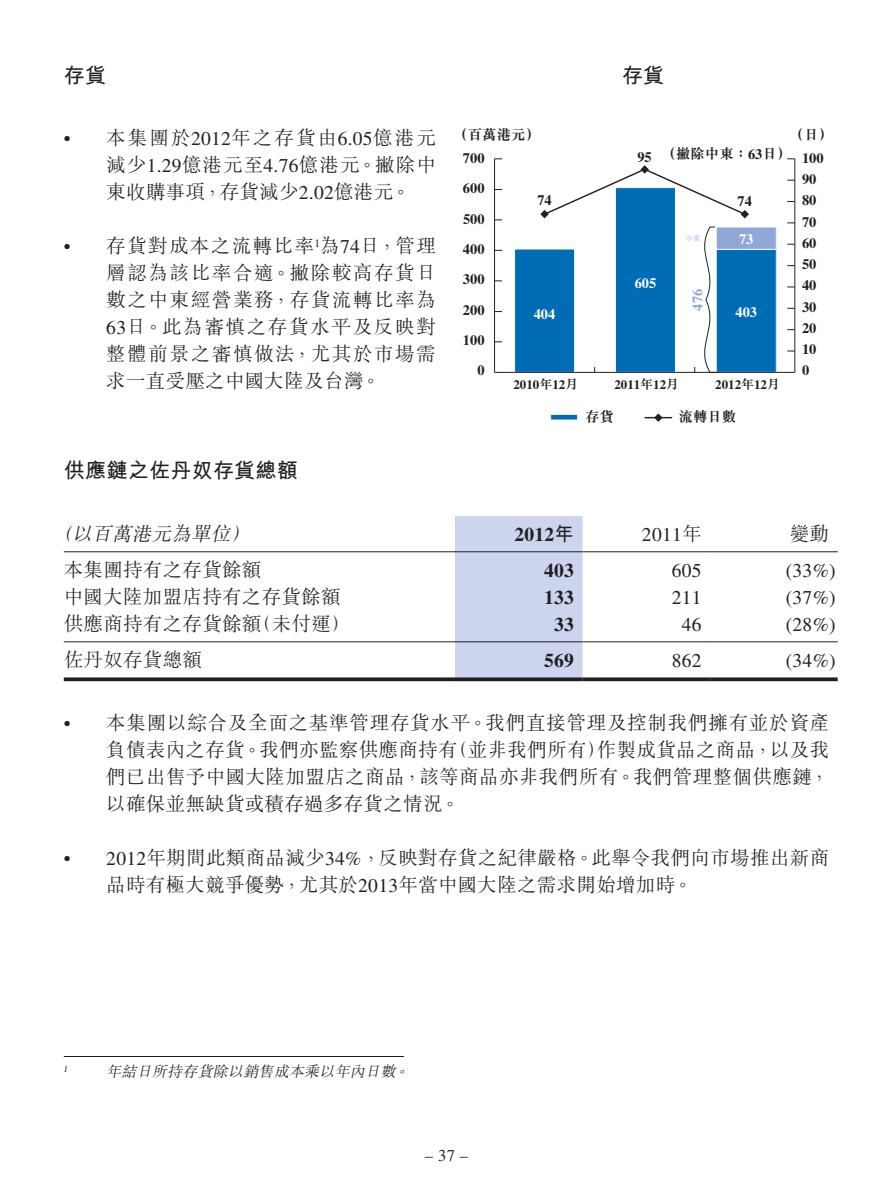
<style>
.page{position:relative;width:893px;height:1191px;background:#fff}
.page>*{position:absolute;margin:0;border:0;box-sizing:border-box;transform-origin:0 0}
.t1{font:21px "M Hei HK Bold E Ten B5 H";letter-spacing:.015em;color:#231f20}
.t2{font:19.5px/27px "M Sung HK Light E Ten B5 H";letter-spacing:.015em;color:#231f20;text-align:justify}
.t3{font:19.5px "Times LT Std";letter-spacing:.015em;color:#231f20}
.t4{font:700 19.5px "Times LT Std";letter-spacing:.015em;color:#231f20}
.t5{font:italic 19.5px "M Sung HK Light E Ten B5 H";color:#231f20}
.t6{font:16.5px "Times LT Std";color:#231f20}
.t7{font:italic 15px "M Sung HK Light E Ten B5 H";color:#231f20}
.t8{font:700 14.4px/21.3px "Times LT Std";color:#231f20}
.t9{font:14.4px/18.5px "M Sung HK Bold E Ten B5 H";color:#231f20}
.t10{font:700 14.4px "Times LT Std";color:#fff}
.t11{font:700 14.4px "Times LT Std";color:#90a7d7}
.t12{font:700 12.9px "Times LT Std";color:#231f20}
.t13{font:italic 8.7px "Times LT Std";color:#231f20}
.t14{font:7.2px "Adobe Ming Std Light E Ten B5 H";color:#90a7d7}
.s1{font-family:"Times LT Std"}
.s2{font-family:"Times LT Std";font-weight:700}
.s3{font-family:"M Sung HK Bold E Ten B5 H";font-weight:400}
.s4{font-family:"M Hei HK Bold E Ten B5 H";font-weight:400}
.s5{font-family:"M Sung HK Light E Ten B5 H"}
</style>
<div class="page">
<svg style="left:645px;top:413px;width:27px;height:9px"></svg>
<div style="left:551px;top:414px;width:27px;height:6px;background:#006cb6"></div>
<div style="left:550px;top:414px;width:28px;height:6px;border:1px solid #fff"></div>
<div style="left:615px;top:188px;width:60px;height:184px;background:#006cb6"></div>
<div style="left:615px;top:187px;width:61px;height:186px;border:1px solid #fff"></div>
<div style="left:716px;top:249px;width:60px;height:123px;background:#006cb6"></div>
<div style="left:716px;top:249px;width:61px;height:124px;border:1px solid #fff"></div>
<div style="left:716px;top:227px;width:60px;height:22px;background:#90a7d7"></div>
<div style="left:716px;top:227px;width:61px;height:23px;border:1px solid #fff"></div>
<div style="left:515px;top:249px;width:60px;height:123px;background:#006cb6"></div>
<div style="left:514px;top:249px;width:61px;height:124px;border:1px solid #fff"></div>
<hr style="left:495px;top:372px;width:300px;height:1px;background:#231f20">
<hr style="left:494px;top:159px;width:1px;height:213px;background:#231f20">
<hr style="left:794px;top:159px;width:1px;height:213px;background:#231f20">
<svg style="left:540px;top:165px;width:209px;height:54px"></svg>
<svg style="left:694px;top:226px;width:25px;height:147px"></svg>
<hr style="left:64px;top:1056px;width:340px;height:1px;background:#231f20">
<div style="left:455px;top:516px;width:128px;height:161px;background:#ccd5ed"></div>
<hr style="left:64px;top:551px;width:391px;height:1px;background:#231f20">
<hr style="left:455px;top:551px;width:128px;height:1px;background:#231f20">
<hr style="left:583px;top:551px;width:127px;height:1px;background:#231f20">
<hr style="left:710px;top:551px;width:128px;height:1px;background:#231f20">
<hr style="left:64px;top:641px;width:391px;height:1px;background:#231f20">
<hr style="left:455px;top:641px;width:128px;height:1px;background:#231f20">
<hr style="left:583px;top:641px;width:127px;height:1px;background:#231f20">
<hr style="left:710px;top:641px;width:128px;height:1px;background:#231f20">
<svg style="left:64px;top:677px;width:391px;height:4px;background:#3b3838"></svg>
<svg style="left:455px;top:677px;width:128px;height:4px"></svg>
<svg style="left:583px;top:677px;width:127px;height:4px"></svg>
<svg style="left:710px;top:677px;width:128px;height:4px"></svg>
<p class="t1" style="left:64px;top:67px;width:44px">存貨</p>
<p class="t2" style="left:106px;top:127px;width:331px;text-indent:-43px"><span class="s1">•</span> 本集團於<span class="s1">2012</span>年之存貨由<span class="s1">6.05</span>億港元減少<span class="s1">1.29</span>億港元至<span class="s1">4.76</span>億港元。撇除中東收購事項，存貨減少<span class="s1">2.02</span>億港元。</p>
<p class="t2" style="left:106px;top:235px;width:331px;text-indent:-43px"><span class="s1">•</span> 存貨對成本之流轉比率<sup>1</sup>為<span class="s1">74</span>日，管理層認為該比率合適。撇除較高存貨日數之中東經營業務，存貨流轉比率為<span class="s1">63</span>日。此為審慎之存貨水平及反映對整體前景之審慎做法，尤其於市場需求一直受壓之中國大陸及台灣。</p>
<p class="t1" style="left:64px;top:462px;width:236px">供應鏈之佐丹奴存貨總額</p>
<p class="t1" style="left:622px;top:67px;width:44px">存貨</p>
<p class="t9" style="left:454px;top:128px;width:88px">（百萬港元）</p>
<p class="t9" style="left:662px;top:128px;width:172px;text-indent:128px">（日）（撇除中東：<span class="s2">63</span>日）</p>
<p class="t8" style="left:637px;top:146px;width:16px">95</p>
<p class="t8" style="left:802px;top:147px;width:23px">100</p>
<p class="t8" style="left:463px;top:143px;width:23px;line-height:30.3px">700<br>600</p>
<p class="t8" style="left:802px;top:168px;width:16px">90<br>80</p>
<p class="t8" style="left:537px;top:190px;width:16px">74</p>
<p class="t8" style="left:738px;top:190px;width:16px">74</p>
<p class="t8" style="left:463px;top:208px;width:23px">500</p>
<p class="t8" style="left:463px;top:238px;width:23px">400</p>
<p class="t8" style="left:463px;top:269px;width:23px">300</p>
<p class="t8" style="left:463px;top:299px;width:23px">200</p>
<p class="t8" style="left:463px;top:329px;width:23px">100</p>
<p class="t10" style="left:534px;top:305px;width:23px">404</p>
<p class="t10" style="left:635px;top:275px;width:23px">605</p>
<p class="t14" style="left:686px;top:235px;width:16px">中東</p>
<p class="t11" style="left:689px;top:310px;width:23px;rotate:-90deg">476</p>
<p class="t10" style="left:739px;top:231px;width:16px">73</p>
<p class="t10" style="left:735px;top:304px;width:23px">403</p>
<p class="t8" style="left:802px;top:211px;width:16px">70</p>
<p class="t8" style="left:802px;top:232px;width:16px">60</p>
<p class="t8" style="left:802px;top:253px;width:16px">50</p>
<p class="t8" style="left:802px;top:275px;width:16px">40</p>
<p class="t8" style="left:802px;top:296px;width:16px;text-align:justify">30<br>20<br>10</p>
<p class="t8" style="left:477px;top:360px;width:9px">0</p>
<p class="t8" style="left:802px;top:360px;width:9px">0</p>
<p class="t12" style="left:513px;top:377px;width:66px">2010<span class="s3">年</span>12<span class="s3">月</span></p>
<p class="t12" style="left:614px;top:377px;width:66px">2011<span class="s3">年</span>12<span class="s3">月</span></p>
<p class="t12" style="left:715px;top:377px;width:66px">2012<span class="s3">年</span>12<span class="s3">月</span></p>
<p class="t9" style="left:585px;top:409px;width:30px">存貨</p>
<p class="t9" style="left:679px;top:409px;width:59px">流轉日數</p>
<p class="t5" style="left:53px;top:526px;width:203px">（以百萬港元為單位）</p>
<p class="t4" style="left:514px;top:522px;width:61px">2012<span class="s4">年</span></p>
<p class="t3" style="left:642px;top:527px;width:61px">2011<span class="s5">年</span></p>
<p class="t2" style="left:790px;top:522px;width:41px">變動</p>
<p class="t2" style="left:64px;top:558px;width:199px">本集團持有之存貨餘額</p>
<p class="t4" style="left:544px;top:558px;width:31px">403</p>
<p class="t3" style="left:672px;top:563px;width:31px">605</p>
<p class="t3" style="left:786px;top:563px;width:51px">(33%)</p>
<p class="t2" style="left:64px;top:585px;width:278px">中國大陸加盟店持有之存貨餘額</p>
<p class="t4" style="left:544px;top:585px;width:31px">133</p>
<p class="t3" style="left:672px;top:590px;width:31px">211</p>
<p class="t3" style="left:786px;top:590px;width:51px">(37%)</p>
<p class="t2" style="left:64px;top:612px;width:288px">供應商持有之存貨餘額（未付運）</p>
<p class="t4" style="left:554px;top:612px;width:21px">33</p>
<p class="t3" style="left:682px;top:617px;width:21px">46</p>
<p class="t3" style="left:786px;top:617px;width:51px">(28%)</p>
<p class="t2" style="left:64px;top:648px;width:140px">佐丹奴存貨總額</p>
<p class="t4" style="left:544px;top:648px;width:31px">569</p>
<p class="t3" style="left:672px;top:653px;width:31px">862</p>
<p class="t3" style="left:786px;top:653px;width:51px">(34%)</p>
<p class="t2" style="left:106px;top:712px;width:724px;text-indent:-43px"><span class="s1">•</span> 本集團以綜合及全面之基準管理存貨水平。我們直接管理及控制我們擁有並於資產負債表內之存貨。我們亦監察供應商持有（並非我們所有）作製成貨品之商品，以及我們已出售予中國大陸加盟店之商品，該等商品亦非我們所有。我們管理整個供應鏈，以確保並無缺貨或積存過多存貨之情況。</p>
<p class="t2" style="left:106px;top:847px;width:724px;text-indent:-43px"><span class="s1">• 2012</span>年期間此類商品減少<span class="s1">34%</span>，反映對存貨之紀律嚴格。此舉令我們向市場推出新商品時有極大競爭優勢，尤其於<span class="s1">2013</span>年當中國大陸之需求開始增加時。</p>
<p class="t13" style="left:63px;top:1065px;width:7px">1</p>
<p class="t7" style="left:106px;top:1065px;width:307px">年結日所持存貨除以銷售成本乘以年內日數。</p>
<p class="t6" style="left:425px;top:1149px;width:45px">– 37 –</p>
</div>
